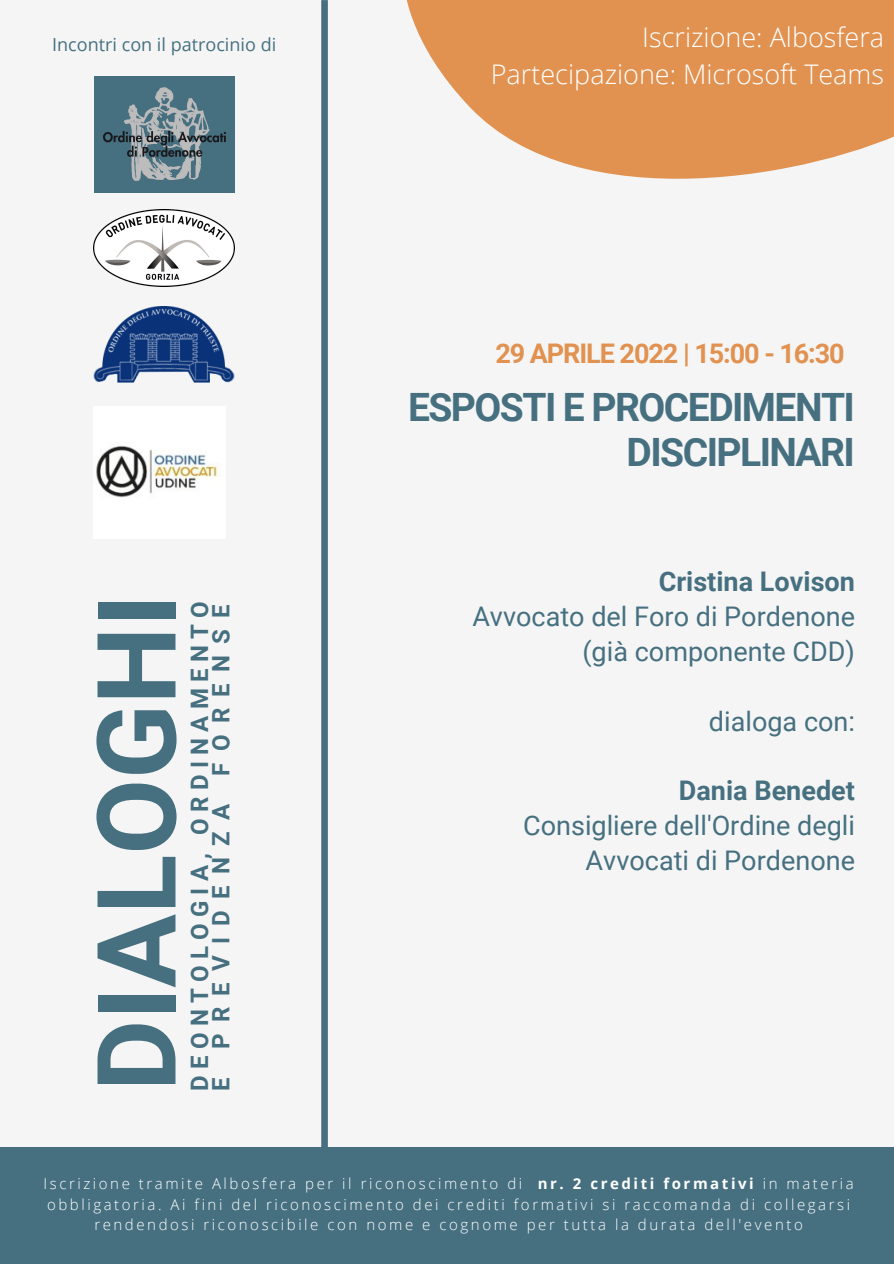
<style>
.page{position:relative;width:894px;height:1264px;background:#fff}
.page>*{position:absolute;margin:0;border:0;box-sizing:border-box;transform-origin:0 0}
.t1{font:700 109.65px "Roboto";color:#467080}
.t2{font:700 39px/45px "Roboto";letter-spacing:-.04em;color:#467080;text-align:right}
.t3{font:27px "Roboto";color:#467080}
.t4{font:300 27px "Open Sans";color:#fff}
.t5{font:700 27px "Roboto";color:#467080}
.t6{font:700 27px "Roboto";letter-spacing:-.04em;color:#e19251}
.t7{font:700 24px "Roboto";letter-spacing:.26em;color:#467080}
.t8{font:700 24px "Roboto";letter-spacing:.47em;color:#467080}
.t9{font:18px "Open Sans";color:#467080}
.t10{font:300 15px/20.2px "Open Sans";letter-spacing:.17em;color:#fff;text-align:center}
.s1{font-weight:700}
</style>
<div class="page">
<div style="left:0;top:0;width:893px;height:1263px;background:#f5f5f5"></div>
<svg style="left:321px;top:0;width:7px;height:1147px;background:#4f7786"></svg>
<div style="left:94px;top:76px;width:140px;height:116px;background:#467080"></div>
<img style="left:103px;top:87px;width:122px;height:94px">
<img style="left:94px;top:209px;width:140px;height:78px">
<img style="left:94px;top:307px;width:140px;height:76px">
<img style="left:96px;top:446px;width:121px;height:51px">
<div style="left:0;top:1147px;width:893px;height:116px;background:#467080"></div>
<svg style="left:406px;top:0;width:487px;height:179px;fill:#e19251"></svg>
<p class="t9" style="left:52px;top:32px;width:225px">Incontri con il patrocinio di</p>
<p class="t1" style="left:74px;top:1090px;width:497px;rotate:-90deg">DIALOGHI</p>
<p class="t7" style="left:186px;top:1090px;width:491px;rotate:-90deg">DEONTOLOGIA, ORDINAMENTO</p>
<p class="t8" style="left:207px;top:1090px;width:488px;rotate:-90deg">E PREVIDENZA FORENSE</p>
<p class="t4" style="left:642px;top:18px;width:243px">Iscrizione: Albosfera</p>
<p class="t4" style="left:490px;top:55px;width:394px">Partecipazione: Microsoft Teams</p>
<p class="t6" style="left:495px;top:338px;width:351px">29 APRILE 2022 | 15:00 - 16:30</p>
<p class="t2" style="left:408px;top:385px;width:448px">ESPOSTI E PROCEDIMENTI<br>DISCIPLINARI</p>
<p class="t5" style="left:658px;top:566px;width:198px">Cristina Lovison</p>
<p class="t3" style="left:472px;top:600px;width:384px">Avvocato del Foro di Pordenone</p>
<p class="t3" style="left:582px;top:635px;width:274px">(già componente CDD)</p>
<p class="t3" style="left:708px;top:705px;width:147px">dialoga con:</p>
<p class="t5" style="left:678px;top:775px;width:177px">Dania Benedet</p>
<p class="t3" style="left:523px;top:810px;width:333px">Consigliere dell'Ordine degli</p>
<p class="t3" style="left:585px;top:845px;width:271px">Avvocati di Pordenone</p>
<p class="t10" style="left:44px;top:1173px;width:811px">Iscrizione tramite Albosfera per il riconoscimento di <span class="s1">nr. 2 crediti formativi</span> in materia obbligatoria. Ai fini del riconoscimento dei crediti formativi si raccomanda di collegarsi rendendosi riconoscibile con nome e cognome per tutta la durata dell'evento</p>
</div>
